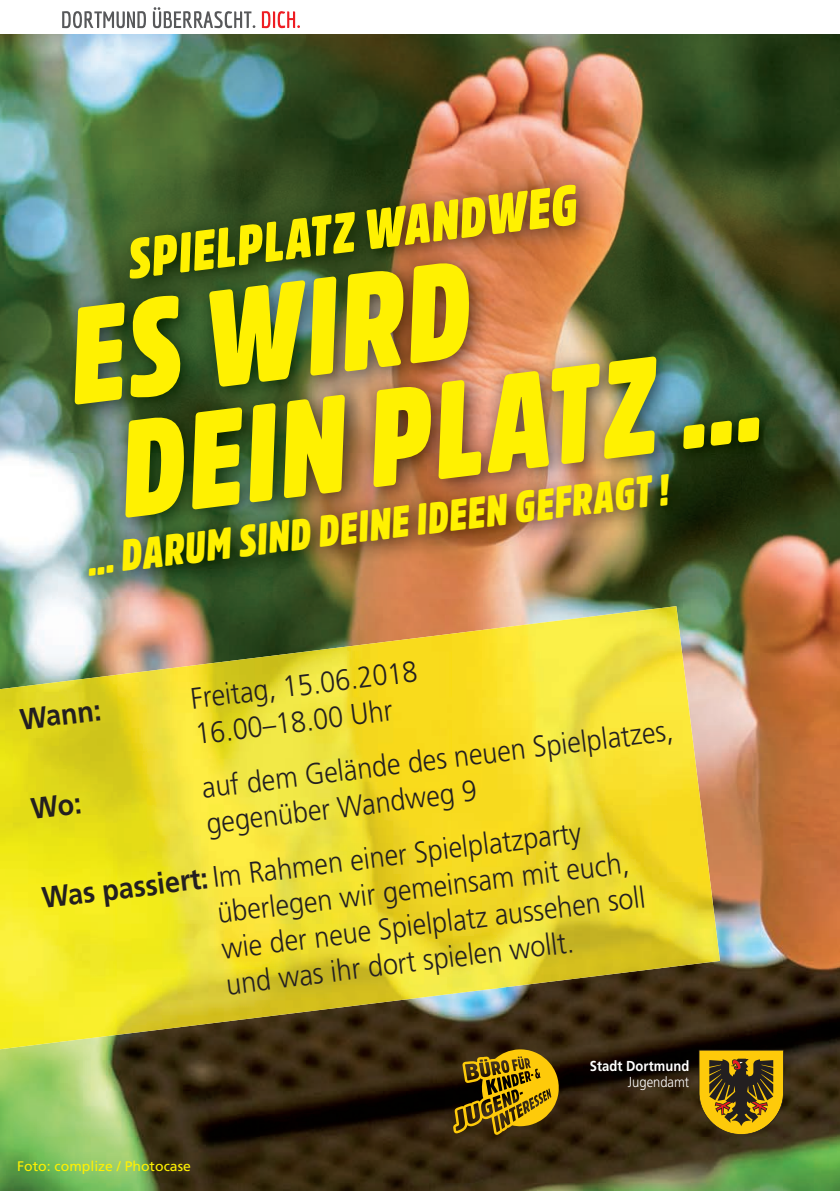
<style>
.page{position:relative;width:840px;height:1191px;background:#fff}
.page>*{position:absolute;margin:0;border:0;box-sizing:border-box;transform-origin:0 0}
.t1{font:italic 900 135.4px/118.2px "Amsi Pro Cond";color:#fff101;scale:.91 1}
.t2{font:italic 900 55.4px "Amsi Pro Cond";color:#fff101;scale:.91 1}
.t3{font:italic 900 43.6px "Amsi Pro Cond";color:#fff101;scale:.91 1}
.t4{font:300 29.6px/36px "Frutiger LT";color:#231f20;scale:.91 1}
.t5{font:700 29.6px "Frutiger LT";color:#231f20;scale:.91 1}
.t6{font:700 14.4px "Frutiger LT";letter-spacing:.005em;color:#fff;scale:.9 1}
.t7{font:300 14.4px "Frutiger LT";color:#fff;scale:.9 1}
.t8{font:13.8px "Frutiger LT";color:#fff101}
.s1{font-weight:700}
</style>
<div class="page">
<img style="left:0;top:34px;width:839px;height:1156px">
<svg style="left:262px;top:11px;width:38px;height:17px"></svg>
<svg style="left:62px;top:7px;width:193px;height:21px"></svg>
<svg style="left:453px;top:1049px;width:106px;height:85px;background:#85670a"></svg>
<svg style="left:698px;top:1049px;width:85px;height:85px;background:#907113"></svg>
<img style="left:59px;top:170px;width:721px;height:426px">
<img style="left:117px;top:633px;width:335px;height:401px">
<img style="left:451px;top:606px;width:268px;height:382px">
<img style="left:0;top:674px;width:117px;height:377px">
<img style="left:451px;top:987px;width:50px;height:6px">
<svg style="left:30px;top:795px;width:51px;height:23px"></svg>
<h2 class="t2" style="left:123px;top:221px;width:498px;rotate:-7deg">SPIELPLATZ WANDWEG</h2>
<h1 class="t1" style="left:62px;top:295px;width:751px;rotate:-7deg">ES WIRD<br>DEIN PLATZ …</h1>
<h3 class="t3" style="left:84px;top:530px;width:644px;rotate:-7deg">... DARUM SIND DEINE IDEEN GEFRAGT !</h3>
<p class="t4" style="left:189px;top:681px;width:252px;rotate:-7deg">Freitag, 15.06.2018<br>16.00–18.00 Uhr</p>
<p class="t5" style="left:18px;top:702px;width:91px;rotate:-7deg">Wann:</p>
<p class="t4" style="left:200px;top:770px;width:522px;rotate:-7deg">auf dem Gelände des neuen Spielplatzes, gegenüber Wandweg 9</p>
<p class="t4" style="left:211px;top:859px;width:470px;text-indent:-172px;rotate:-7deg"><span class="s1">Was passiert:</span> Im Rahmen einer Spielplatzparty überlegen wir gemeinsam mit euch, wie der neue Spielplatz aussehen soll und was ihr dort spielen wollt.</p>
<p class="t8" style="left:17px;top:1157px;width:175px">Foto: complize / Photocase</p>
<p class="t6" style="left:589px;top:1057px;width:112px">Stadt Dortmund</p>
<p class="t7" style="left:627px;top:1073px;width:70px">Jugendamt</p>
</div>
